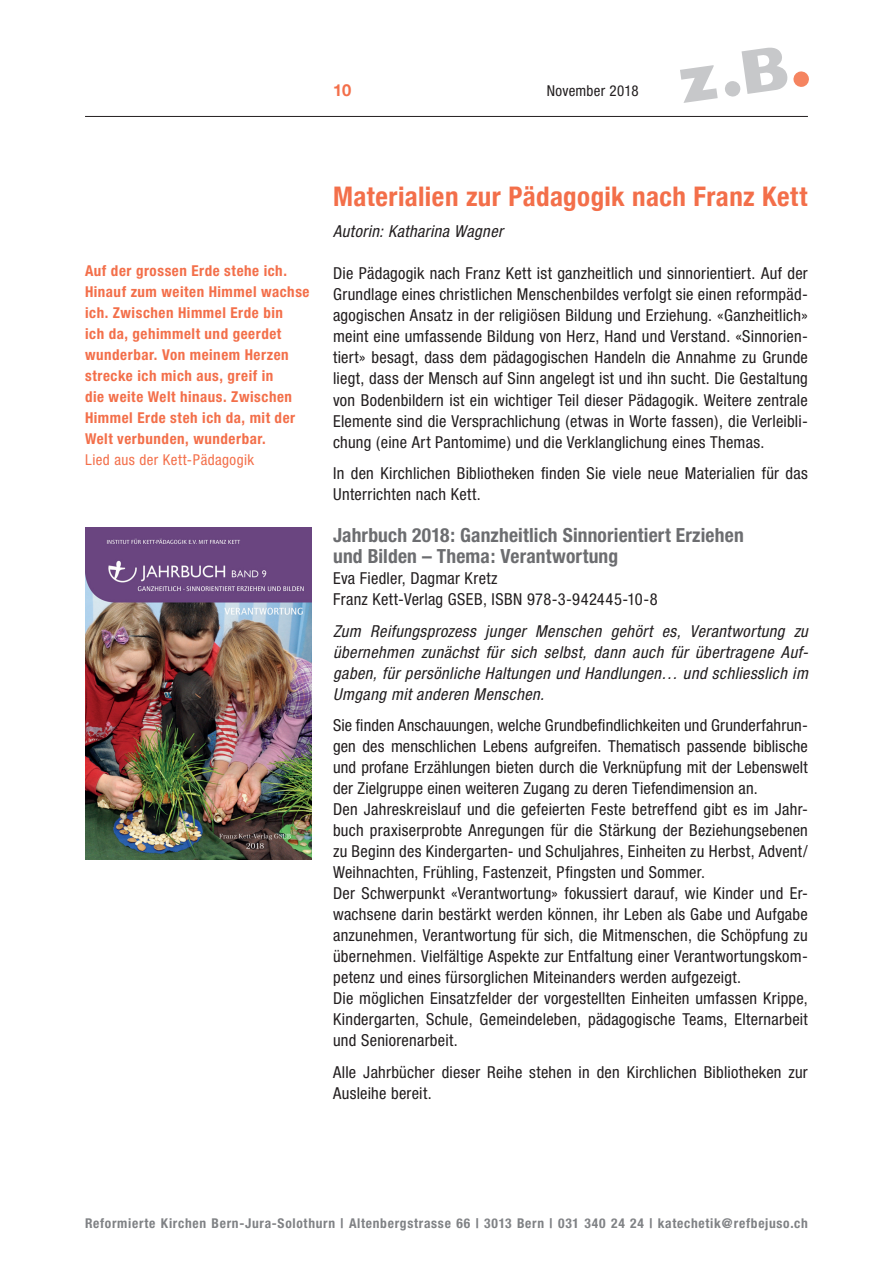
<style>
.page{position:relative;width:893px;height:1263px;background:#fff}
.page>*{position:absolute;margin:0;border:0;box-sizing:border-box;transform-origin:0 0}
.Titel_1{font:700 condensed 27px "Helvetica Neue";letter-spacing:.015em;color:#f36f4a}
.Titel_3_grau{font:700 condensed 19.5px "Helvetica Neue";letter-spacing:.01em;color:#6c6d70}
.Text_z_B{font:condensed 16.5px/21px "Helvetica Neue";letter-spacing:.015em;color:#231f20;text-align:justify}
.Text_z_B__kursiv{font:italic condensed 16.5px/21px "Helvetica Neue LT Pro";letter-spacing:.025em;color:#231f20;text-align:justify}
.t1{font:700 16.5px "Helvetica Neue";color:#f36f4a}
.Spalte_links{font:700 condensed 15px/21px "Helvetica Neue";letter-spacing:.035em;color:#f36f4a}
.Spalte_links-2{font:condensed 15px "Helvetica Neue";letter-spacing:.03em;color:#f36f4a}
.t2{font:condensed 15px "Helvetica Neue";letter-spacing:.015em;color:#231f20}
.t3{font:700 condensed 13.5px "Helvetica Neue";letter-spacing:.055em;color:#808285}
</style>
<div class="page">
<hr style="left:85px;top:116px;width:723px;height:1px;background:#231f20">
<svg style="left:680px;top:47px;width:129px;height:56px"></svg>
<img style="left:85px;top:528px;width:227px;height:331px">
<p class="t1" style="left:333px;top:80px;width:20px">10</p>
<p class="t2" style="left:547px;top:82px;width:93px">November 2018</p>
<p class="Spalte_links" style="left:85px;top:260px;width:226px">Auf der grossen Erde stehe ich.<br>Hinauf zum weiten Himmel wachse ich. Zwischen Himmel Erde bin<br>ich da, gehimmelt und geerdet wunderbar. Von meinem Herzen strecke ich mich aus, greif in<br>die weite Welt hinaus. Zwischen<br>Himmel Erde steh ich da, mit der<br>Welt verbunden, wunderbar.</p>
<p class="Spalte_links-2" style="left:85px;top:451px;width:171px">Lied aus der Kett-Pädagogik</p>
<p class="Titel_1" style="left:333px;top:180px;width:476px">Materialien zur Pädagogik nach Franz Kett</p>
<p class="Text_z_B__kursiv" style="left:333px;top:221px;width:171px">Autorin: Katharina Wagner</p>
<p class="Text_z_B" style="left:333px;top:263px;width:476px">Die Pädagogik nach Franz Kett ist ganzheitlich und sinnorientiert. Auf der Grundlage eines christlichen Menschenbildes verfolgt sie einen reformpäd&shy;agogischen Ansatz in der religiösen Bildung und Erziehung. «Ganzheitlich» meint eine umfassende Bildung von Herz, Hand und Verstand. «Sinnorien&shy;tiert» besagt, dass dem pädagogischen Handeln die Annahme zu Grunde liegt, dass der Mensch auf Sinn angelegt ist und ihn sucht. Die Gestaltung von Bodenbildern ist ein wichtiger Teil dieser Pädagogik. Weitere zentrale Elemente sind die Versprachlichung (etwas in Worte fassen), die Verleibli&shy;chung (eine Art Pantomime) und die Verklanglichung eines Themas.</p>
<p class="Text_z_B" style="left:333px;top:463px;width:476px">In den Kirchlichen Bibliotheken finden Sie viele neue Materialien für das<br>Unterrichten nach Kett.</p>
<p class="Titel_3_grau" style="left:333px;top:523px;width:412px">Jahrbuch 2018: Ganzheitlich Sinnorientiert Erziehen</p>
<p class="Titel_3_grau" style="left:333px;top:544px;width:287px">und Bilden – Thema: Verantwortung</p>
<p class="Text_z_B" style="left:333px;top:568px;width:166px">Eva Fiedler, Dagmar Kretz</p>
<p class="Text_z_B" style="left:333px;top:589px;width:326px">Franz Kett-Verlag GSEB, ISBN 978-3-942445-10-8</p>
<p class="Text_z_B__kursiv" style="left:333px;top:620px;width:477px">Zum Reifungsprozess junger Menschen gehört es, Verantwortung zu übernehmen zunächst für sich selbst, dann auch für übertragene Auf&shy;gaben, für persönliche Haltungen und Handlungen… und schliesslich im Umgang mit anderen Menschen.</p>
<p class="Text_z_B" style="left:333px;top:715px;width:476px">Sie finden Anschauungen, welche Grundbefindlichkeiten und Grunderfahrun&shy;gen des menschlichen Lebens aufgreifen. Thematisch passende biblische und profane Erzählungen bieten durch die Verknüpfung mit der Lebenswelt der Zielgruppe einen weiteren Zugang zu deren Tiefendimension an.</p>
<p class="Text_z_B" style="left:333px;top:799px;width:476px">Den Jahreskreislauf und die gefeierten Feste betreffend gibt es im Jahr&shy;buch praxiserprobte Anregungen für die Stärkung der Beziehungsebenen zu Beginn des Kindergarten- und Schuljahres, Einheiten zu Herbst, Advent/ Weihnachten, Frühling, Fastenzeit, Pfingsten und Sommer.</p>
<p class="Text_z_B" style="left:333px;top:883px;width:476px">Der Schwerpunkt «Verantwortung» fokussiert darauf, wie Kinder und Er&shy;wachsene darin bestärkt werden können, ihr Leben als Gabe und Aufgabe anzunehmen, Verantwortung für sich, die Mitmenschen, die Schöpfung zu übernehmen. Vielfältige Aspekte zur Entfaltung einer Verantwortungskom&shy;petenz und eines fürsorglichen Miteinanders werden aufgezeigt.</p>
<p class="Text_z_B" style="left:333px;top:988px;width:476px">Die möglichen Einsatzfelder der vorgestellten Einheiten umfassen Krippe, Kindergarten, Schule, Gemeindeleben, pädagogische Teams, Elternarbeit und Seniorenarbeit.</p>
<p class="Text_z_B" style="left:333px;top:1061px;width:476px">Alle Jahrbücher dieser Reihe stehen in den Kirchlichen Bibliotheken zur<br>Ausleihe bereit.</p>
<p class="t3" style="left:85px;top:1215px;width:724px">Reformierte Kirchen Bern-Jura-Solothurn | Altenbergstrasse 66 | 3013 Bern | 031 340 24 24 | katechetik@refbejuso.ch</p>
</div>
